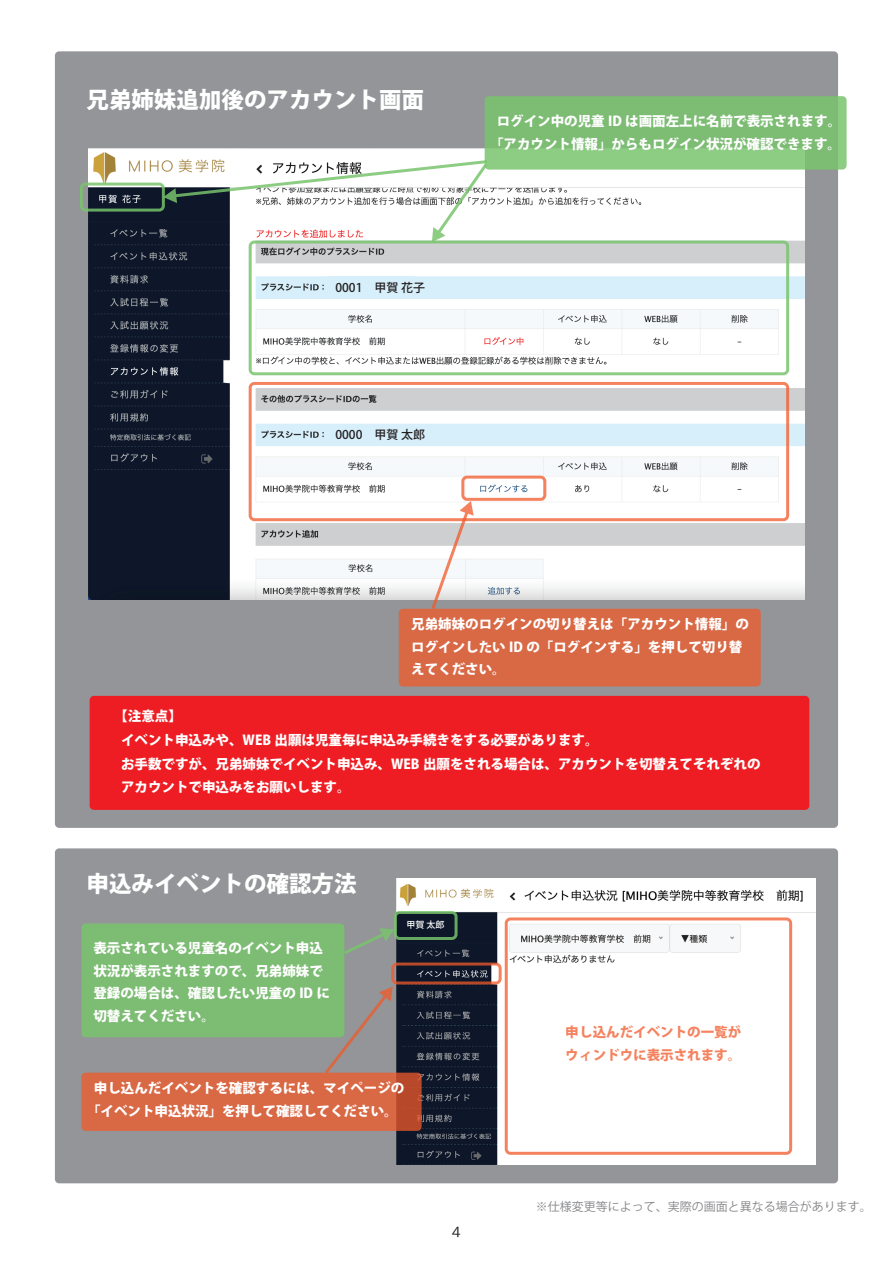
<style>
.page{position:relative;width:893px;height:1263px;background:#fff}
.page>*{position:absolute;margin:0;border:0;box-sizing:border-box;transform-origin:0 0}
.t1{font:800 22.5px "Koz Go Pr 6 N";color:#fff}
.t2{font:800 13.5px/22.5px "Koz Go Pr 6 N";color:#fff}
.t3{font:800 13.5px/22.5px "Koz Go Pr 6 N";color:#f15929}
.t4{font:13.5px "Koz Go Pr 6 N";color:#231f20}
.t5{font:12px "Koz Go Pr 6 N";color:#858689}
.t6{font:500 12px "Koz Go Pr 6 N";color:#231f20}
.t7{font:500 9px "Koz Go Pr 6 N";color:#fff}
</style>
<div class="page">
<div style="left:55px;top:51px;width:783px;height:777px;background:#939598;border-radius:4px"></div>
<div style="left:90px;top:696px;width:719px;height:114px;background:#ee1d23;border-radius:4px"></div>
<div style="left:55px;top:848px;width:783px;height:335px;background:#939598;border-radius:4px"></div>
<img style="left:396px;top:878px;width:420px;height:286px">
<div style="left:394px;top:911px;width:64px;height:29px;border:3px solid #78c46c;border-radius:4px"></div>
<svg style="left:344px;top:928px;width:50px;height:26px"></svg>
<div style="left:81px;top:923px;width:263px;height:114px;background:#7cbc73;border-radius:4px"></div>
<img style="left:88px;top:148px;width:717px;height:451px">
<div style="left:327px;top:276px;width:88px;height:23px;background:#d7effa"></div>
<div style="left:327px;top:428px;width:88px;height:15px;background:#d7effa"></div>
<div style="left:461px;top:476px;width:85px;height:25px;border:3px solid #f15929;border-radius:4px"></div>
<svg style="left:431px;top:501px;width:43px;height:108px;background:#e5dcda"></svg>
<div style="left:399px;top:609px;width:362px;height:77px;background:#d96844;border-radius:4px"></div>
<div style="left:80px;top:183px;width:85px;height:29px;border:3px solid #78c46c;border-radius:4px"></div>
<div style="left:249px;top:240px;width:540px;height:135px;border:3px solid #78c46c;border-radius:4px"></div>
<svg style="left:163px;top:160px;width:324px;height:82px;background:#ced1cf"></svg>
<div style="left:485px;top:96px;width:362px;height:74px;background:linear-gradient(to right,#81c178,#80c077);border-radius:4px"></div>
<div style="left:249px;top:382px;width:540px;height:139px;border:3px solid #f15929;border-radius:4px"></div>
<div style="left:391px;top:962px;width:111px;height:22px;border:3px solid #f15929;border-radius:4px"></div>
<svg style="left:325px;top:987px;width:68px;height:86px"></svg>
<svg style="left:81px;top:1073px;width:341px;height:58px;background:#d66542"></svg>
<div style="left:404px;top:918px;width:44px;height:11px;background:#0d1729"></div>
<div style="left:505px;top:917px;width:287px;height:238px;border:3px solid #f15929;border-radius:4px"></div>
<h1 class="t1" style="left:87px;top:87px;width:339px">兄弟姉妹追加後のアカウント画面</h1>
<p class="t6" style="left:335px;top:280px;width:91px">0001　甲賀 花子</p>
<p class="t6" style="left:335px;top:428px;width:91px">0000　甲賀 太郎</p>
<p class="t2" style="left:490px;top:110px;width:353px;text-align:center">ログイン中の児童 ID は画面左上に名前で表示されます。「アカウント情報」からもログイン状況が確認できます。</p>
<p class="t2" style="left:411px;top:613px;width:339px">兄弟姉妹のログインの切り替えは「アカウント情報」のログインしたい ID の「ログインする」を押して切り替えてください。</p>
<p class="t2" style="left:121px;top:705px;width:641px;line-height:23.7px;text-indent:-7px">【注意点】<br>イベント申込みや、WEB 出願は児童毎に申込み手続きをする必要があります。<br>お手数ですが、兄弟姉妹でイベント申込み、WEB 出願をされる場合は、アカウントを切替えてそれぞれのアカウントで申込みをお願いします。</p>
<h1 class="t1" style="left:87px;top:871px;width:271px">申込みイベントの確認方法</h1>
<p class="t2" style="left:93px;top:937px;width:238px">表示されている児童名のイベント申込状況が表示されますので、兄弟姉妹で登録の場合は、確認したい児童の ID に切替えてください。</p>
<p class="t7" style="left:407px;top:920px;width:40px">甲賀 太郎</p>
<p class="t2" style="left:87px;top:1077px;width:319px;text-align:center">申し込んだイベントを確認するには、マイページの「イベント申込状況」を押して確認してください。</p>
<p class="t4" style="left:449px;top:1224px;width:15px">４</p>
<p class="t3" style="left:566px;top:1021px;width:177px">申し込んだイベントの一覧がウィンドウに表示されます。</p>
<p class="t5" style="left:536px;top:1199px;width:337px">※仕様変更等によって、実際の画面と異なる場合があります。</p>
</div>
